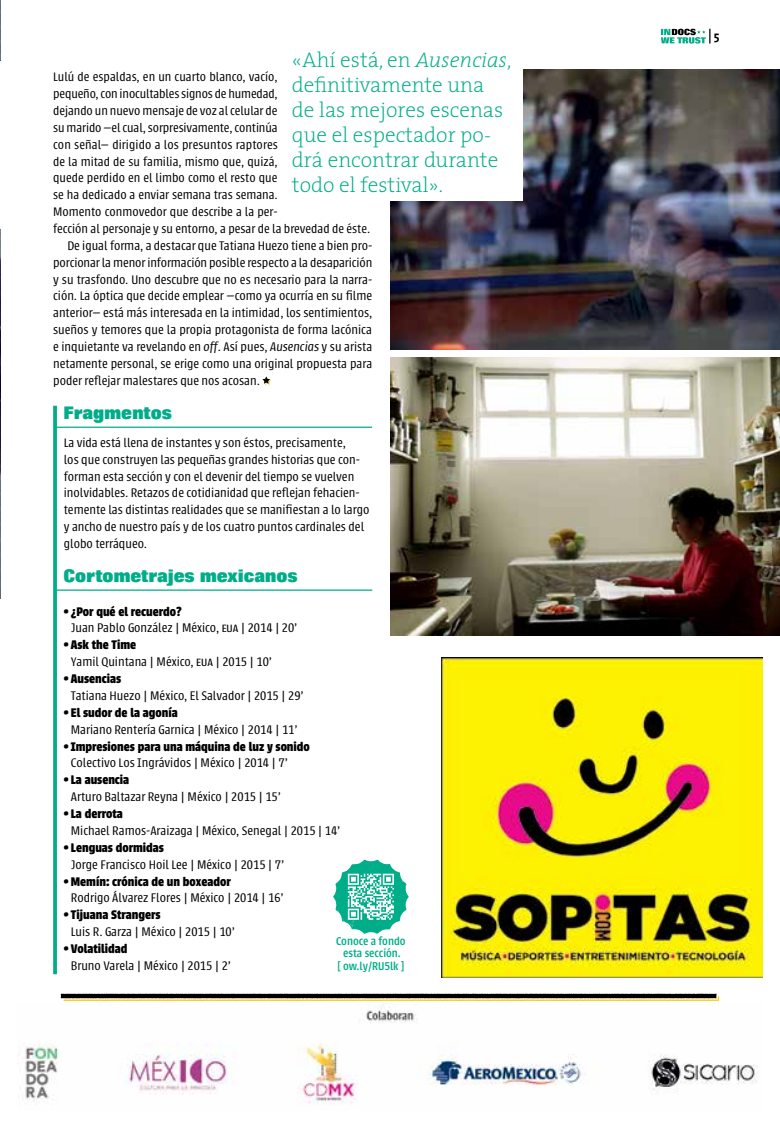
<style>
.page{position:relative;width:780px;height:1134px;background:#fff}
.page>*{position:absolute;margin:0;border:0;box-sizing:border-box;transform-origin:0 0}
.t1{font:200 21.25px/25px "The Serif";color:#00ad89}
.t2{font:17.5px "SAP Sans 2007 Extra Bold Cond";letter-spacing:.025em;color:#00ad89}
.t3{font:300 13.75px/16.9px "Urbana";color:#000}
.t4{font:700 13.75px/16.9px "Urbana";color:#000}
.t5{font:300 13.62px/16.9px "Urbana";color:#000}
.t6{font:500 12.5px/12.5px "Urbana";color:#00ad89;text-align:center}
.t7{font:700 12.5px "The Serif";color:#000}
.s1{font-style:italic}
.s2{font-weight:700}
.s3{font-weight:500}
.s4{font-weight:300}
</style>
<div class="page">
<svg style="left:61px;top:994px;width:658px;height:7px;background:#655b35"></svg>
<img style="left:390px;top:70px;width:390px;height:279px">
<img style="left:390px;top:358px;width:390px;height:278px">
<svg style="left:262px;top:376px;width:9px;height:9px"></svg>
<div style="left:292px;top:48px;width:230px;height:153px;background:#fff"></div>
<img style="left:0;top:230px;width:1px;height:368px">
<img style="left:0;top:0;width:1px;height:60px">
<svg style="left:53px;top:406px;width:4px;height:568px;background:#0fb18f"></svg>
<hr style="left:54px;top:427px;width:318px;height:1px;background:#00ad89">
<hr style="left:54px;top:589px;width:318px;height:2px;background:#00ad89">
<img style="left:25px;top:1004px;width:733px;height:100px">
<svg style="left:333px;top:860px;width:75px;height:74px"></svg>
<svg style="left:661px;top:29px;width:49px;height:15px"></svg>
<img style="left:442px;top:658px;width:320px;height:320px">
<h1 class="t1" style="left:292px;top:47px;width:221px">«Ahí está, en <span class="s1">Ausencias</span>, definitivamente una de las mejores escenas que el espectador po&shy;drá encontrar durante todo el festival».</h1>
<p class="t5" style="left:53px;top:69px;width:318px">Lulú de espaldas, en un cuarto blanco, vacío,<br>pequeño, con inocultables signos de humedad,<br>dejando un nuevo mensaje de voz al celular de<br>su marido —el cual, sorpresivamente, continúa<br>con señal— dirigido a los presuntos raptores<br>de la mitad de su familia, mismo que, quizá,<br>quede perdido en el limbo como el resto que<br>se ha dedicado a enviar semana tras semana.<br>Momento conmovedor que describe a la per-<br>fección al personaje y su entorno, a pesar de la brevedad de éste.</p>
<p class="t3" style="left:53px;top:237px;width:321px;text-align:justify;text-indent:14px">De igual forma, a destacar que Tatiana Huezo tiene a bien pro&shy;porcionar la menor información posible respecto a la desaparición y su trasfondo. Uno descubre que no es necesario para la narra&shy;ción. La óptica que decide emplear —como ya ocurría en su filme anterior— está más interesada en la intimidad, los sentimientos, sueños y temores que la propia protagonista de forma lacónica e inquietante va revelando en <span class="s1">off</span>. Así pues, <span class="s1">Ausencias</span> y su arista netamente personal, se erige como una original propuesta para poder reflejar malestares que nos acosan.</p>
<p class="t2" style="left:64px;top:402px;width:109px">Fragmentos</p>
<p class="t3" style="left:64px;top:434px;width:307px">La vida está llena de instantes y son éstos, precisamente,<br>los que construyen las pequeñas grandes historias que con&shy;forman esta sección y con el devenir del tiempo se vuelven inolvidables. Retazos de cotidianidad que reflejan fehacien&shy;temente las distintas realidades que se manifiestan a lo largo y ancho de nuestro país y de los cuatro puntos cardinales del globo terráqueo.</p>
<p class="t2" style="left:64px;top:565px;width:235px">Cortometrajes mexicanos</p>
<p class="t3" style="left:71px;top:603px;width:228px;text-indent:-7px"><span class="s2">• ¿Por qué el recuerdo?<br></span>Juan Pablo González <span class="s3">|</span> México, eua <span class="s3">|</span> 2014 <span class="s3">|</span> 20’</p>
<p class="t3" style="left:71px;top:637px;width:203px;text-indent:-7px"><span class="s2">• Ask the Time<br></span>Yamil Quintana <span class="s3">|</span> México, eua <span class="s3">|</span> 2015 <span class="s3">|</span> 10’</p>
<p class="t3" style="left:71px;top:670px;width:234px;text-indent:-7px"><span class="s2">• Ausencias<br></span>Tatiana Huezo <span class="s3">|</span> México, El Salvador <span class="s3">|</span> 2015 <span class="s3">|</span> 29’</p>
<p class="t3" style="left:71px;top:704px;width:228px;text-indent:-7px"><span class="s2">• El sudor de la agonía<br></span>Mariano Rentería Garnica <span class="s3">|</span> México <span class="s3">|</span> 2014 <span class="s3">|</span> 11’</p>
<p class="t4" style="left:71px;top:738px;width:240px;text-indent:-7px">• Impresiones para una máquina de luz y sonido<br><span class="s4">Colectivo Los Ingrávidos</span> <span class="s3">|</span> <span class="s4">México</span> <span class="s3">|</span> <span class="s4">2014</span> <span class="s3">|</span> <span class="s4">7’</span></p>
<p class="t3" style="left:71px;top:772px;width:211px;text-indent:-7px"><span class="s2">• La ausencia<br></span>Arturo Baltazar Reyna <span class="s3">|</span> México <span class="s3">|</span> 2015 <span class="s3">|</span> 15’</p>
<p class="t3" style="left:71px;top:805px;width:271px;text-indent:-7px"><span class="s2">• La derrota<br></span>Michael Ramos-Araizaga <span class="s3">|</span> México, Senegal <span class="s3">|</span> 2015 <span class="s3">|</span> 14’</p>
<p class="t3" style="left:71px;top:839px;width:215px;text-indent:-7px"><span class="s2">• Lenguas dormidas<br></span>Jorge Francisco Hoil Lee <span class="s3">|</span> México <span class="s3">|</span> 2015 <span class="s3">|</span> 7’</p>
<p class="t3" style="left:71px;top:873px;width:214px;text-indent:-7px"><span class="s2">• Memín: crónica de un boxeador<br></span>Rodrigo Álvarez Flores <span class="s3">|</span> México <span class="s3">|</span> 2014 <span class="s3">|</span> 16’</p>
<p class="t3" style="left:71px;top:907px;width:165px;text-indent:-7px"><span class="s2">• Tijuana Strangers<br></span>Luis R. Garza <span class="s3">|</span> México <span class="s3">|</span> 2015 <span class="s3">|</span> 10’</p>
<p class="t3" style="left:71px;top:940px;width:162px;text-indent:-7px"><span class="s2">• Volatilidad<br></span>Bruno Varela <span class="s3">|</span> México <span class="s3">|</span> 2015 <span class="s3">|</span> 2’</p>
<p class="t6" style="left:336px;top:935px;width:71px">Conoce a fondo esta sección.<br>[ ow.ly/RU5lk ]</p>
<p class="t7" style="left:713px;top:26px;width:7px">5</p>
</div>
